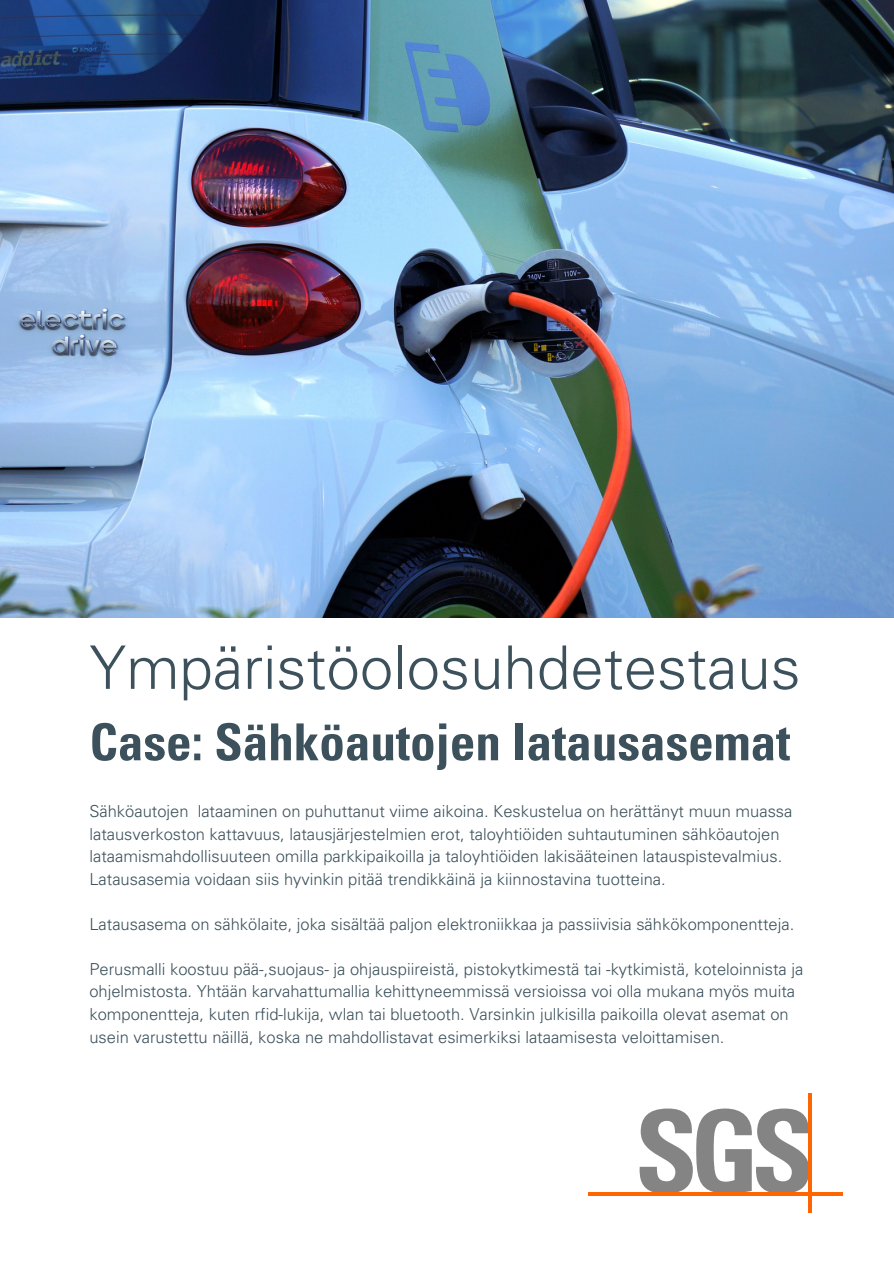
<style>
.page{position:relative;width:894px;height:1264px;background:#fff}
.page>*{position:absolute;margin:0;border:0;box-sizing:border-box;transform-origin:0 0}
.t1{font:300 60px "Univers LT Std";color:#3c515b}
.t2{font:700 condensed 51px "Univers LT Std";color:#3c515b}
.t3{font:300 16.5px/22.5px "Univers LT Std";color:#3c515b}
</style>
<div class="page">
<img style="left:0;top:0;width:893px;height:617px">
<svg style="left:639px;top:1108px;width:169px;height:84px"></svg>
<hr style="left:588px;top:1192px;width:254px;height:3px;background:#f60">
<hr style="left:808px;top:1093px;width:3px;height:119px;background:#f60">
<p class="t1" style="left:89px;top:645px;width:712px">Ympäristöolosuhdetestaus</p>
<p class="t2" style="left:89px;top:723px;width:702px">Case: Sähköautojen latausasemat</p>
<p class="t3" style="left:89px;top:802px;width:704px">Sähköautojen lataaminen on puhuttanut viime aikoina. Keskustelua on herättänyt muun muassa latausverkoston kattavuus, latausjärjestelmien erot, taloyhtiöiden suhtautuminen sähköautojen lataamismahdollisuuteen omilla parkkipaikoilla ja taloyhtiöiden lakisääteinen latauspistevalmius.<br>Latausasemia voidaan siis hyvinkin pitää trendikkäinä ja kiinnostavina tuotteina.</p>
<p class="t3" style="left:89px;top:914px;width:706px">Latausasema on sähkölaite, joka sisältää paljon elektroniikkaa ja passiivisia sähkökomponentteja.</p>
<p class="t3" style="left:89px;top:959px;width:715px">Perusmalli koostuu pää-,suojaus- ja ohjauspiireistä, pistokytkimestä tai -kytkimistä, koteloinnista ja ohjelmistosta. Yhtään karvahattumallia kehittyneemmissä versioissa voi olla mukana myös muita komponentteja, kuten rfid-lukija, wlan tai bluetooth. Varsinkin julkisilla paikoilla olevat asemat on usein varustettu näillä, koska ne mahdollistavat esimerkiksi lataamisesta veloittamisen.</p>
</div>
